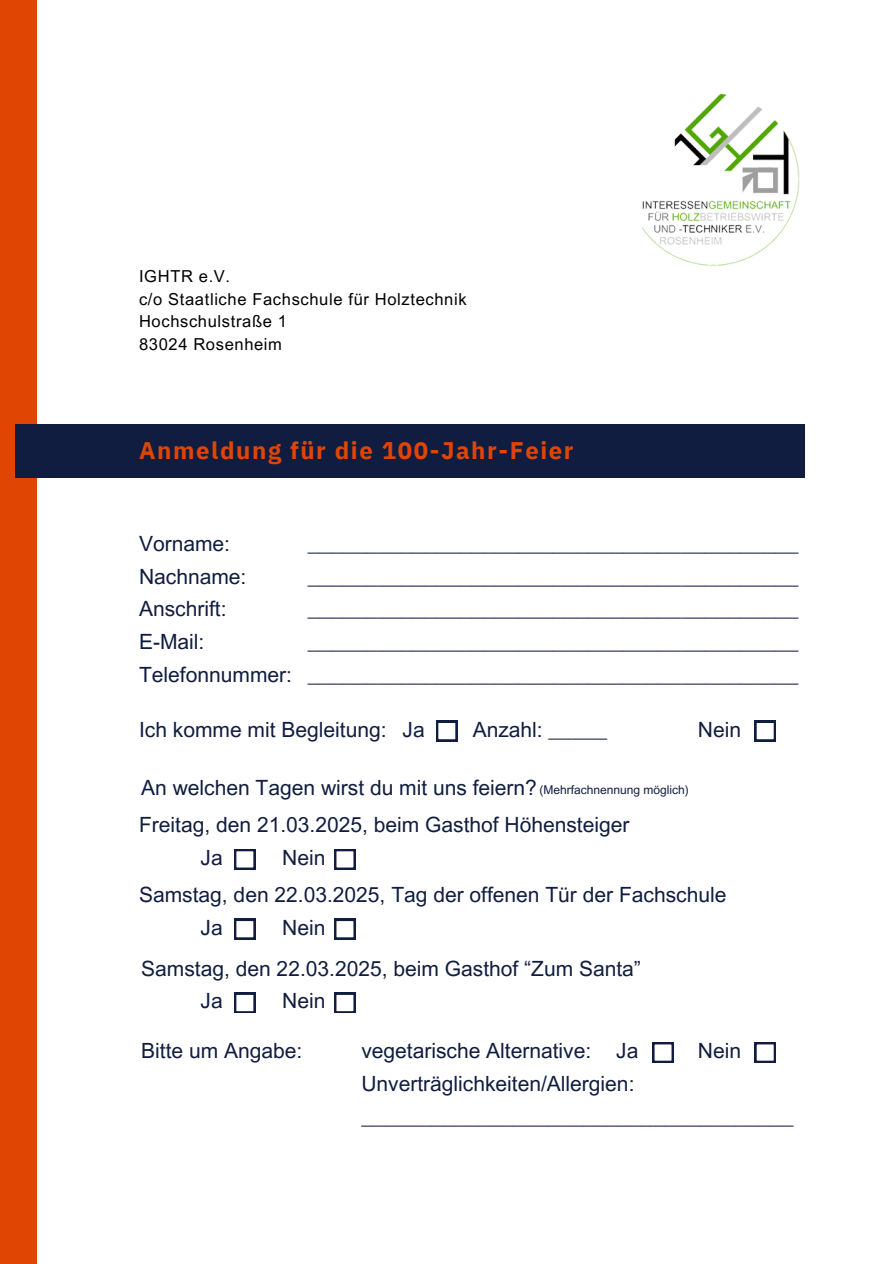
<style>
.page{position:relative;width:894px;height:1264px;background:#fff}
.page>*{position:absolute;margin:0;border:0;box-sizing:border-box;transform-origin:0 0}
.t1{font:700 24px "IBM Plex Sans";letter-spacing:.065em;color:#e14504}
.t2{font:21px/32.7px "Arial MT Pro";color:#101d40}
.t3{font:16.5px/22.5px "Arial MT Pro";letter-spacing:.04em;color:#000}
.t4{font:12px "Arial MT Pro";color:#101d40}
</style>
<div class="page">
<div style="left:0;top:0;width:36px;height:1263px;background:#e14504"></div>
<div style="left:15px;top:424px;width:789px;height:53px;background:#101d40"></div>
<img style="left:641px;top:93px;width:159px;height:173px">
<svg style="left:436px;top:720px;width:21px;height:21px"></svg>
<svg style="left:754px;top:720px;width:21px;height:21px"></svg>
<svg style="left:334px;top:849px;width:21px;height:20px"></svg>
<svg style="left:234px;top:849px;width:21px;height:20px"></svg>
<svg style="left:334px;top:918px;width:21px;height:21px"></svg>
<svg style="left:234px;top:918px;width:21px;height:21px"></svg>
<svg style="left:334px;top:992px;width:21px;height:20px"></svg>
<svg style="left:234px;top:992px;width:21px;height:20px"></svg>
<svg style="left:754px;top:1042px;width:21px;height:20px"></svg>
<svg style="left:652px;top:1042px;width:21px;height:20px"></svg>
<h3 class="t3" style="left:139px;top:267px;width:329px">IGHTR e.V.<br>c/o Staatliche Fachschule für Holztechnik<br>Hochschulstraße 1<br>83024 Rosenheim</h3>
<h1 class="t1" style="left:139px;top:435px;width:436px">Anmeldung für die 100-Jahr-Feier</h1>
<p class="t2" style="left:139px;top:530px;width:154px">Vorname:<br>Nachname:<br>Anschrift:<br>E-Mail:<br>Telefonnummer:</p>
<h2 class="t2" style="left:308px;top:530px;width:492px">__________________________________________</h2>
<h2 class="t2" style="left:308px;top:562px;width:492px">__________________________________________</h2>
<h2 class="t2" style="left:308px;top:595px;width:492px">__________________________________________</h2>
<h2 class="t2" style="left:308px;top:628px;width:492px">__________________________________________</h2>
<h2 class="t2" style="left:308px;top:660px;width:492px">__________________________________________</h2>
<p class="t2" style="left:402px;top:715px;width:24px">Ja</p>
<h2 class="t2" style="left:472px;top:715px;width:136px">Anzahl: _____</h2>
<h2 class="t2" style="left:697px;top:715px;width:45px">Nein</h2>
<h2 class="t2" style="left:139px;top:715px;width:249px">Ich komme mit Begleitung:</h2>
<p class="t2" style="left:141px;top:774px;width:397px">An welchen Tagen wirst du mit uns feiern?</p>
<p class="t4" style="left:539px;top:785px;width:151px">(Mehrfachnennung möglich)</p>
<h2 class="t2" style="left:139px;top:811px;width:491px">Freitag, den 21.03.2025, beim Gasthof Höhensteiger</h2>
<h2 class="t2" style="left:200px;top:843px;width:24px">Ja</h2>
<h2 class="t2" style="left:282px;top:843px;width:45px">Nein</h2>
<p class="t2" style="left:139px;top:880px;width:588px">Samstag, den 22.03.2025, Tag der offenen Tür der Fachschule</p>
<h2 class="t2" style="left:200px;top:913px;width:24px">Ja</h2>
<h2 class="t2" style="left:282px;top:913px;width:45px">Nein</h2>
<h2 class="t2" style="left:141px;top:954px;width:501px">Samstag, den 22.03.2025, beim Gasthof “Zum Santa”</h2>
<h2 class="t2" style="left:200px;top:987px;width:24px">Ja</h2>
<h2 class="t2" style="left:282px;top:987px;width:45px">Nein</h2>
<p class="t2" style="left:141px;top:1036px;width:163px">Bitte um Angabe:</p>
<p class="t2" style="left:361px;top:1037px;width:433px">vegetarische Alternative:<br>Unverträglichkeiten/Allergien: _____________________________________</p>
<h2 class="t2" style="left:616px;top:1036px;width:24px">Ja</h2>
<h2 class="t2" style="left:697px;top:1036px;width:45px">Nein</h2>
</div>
